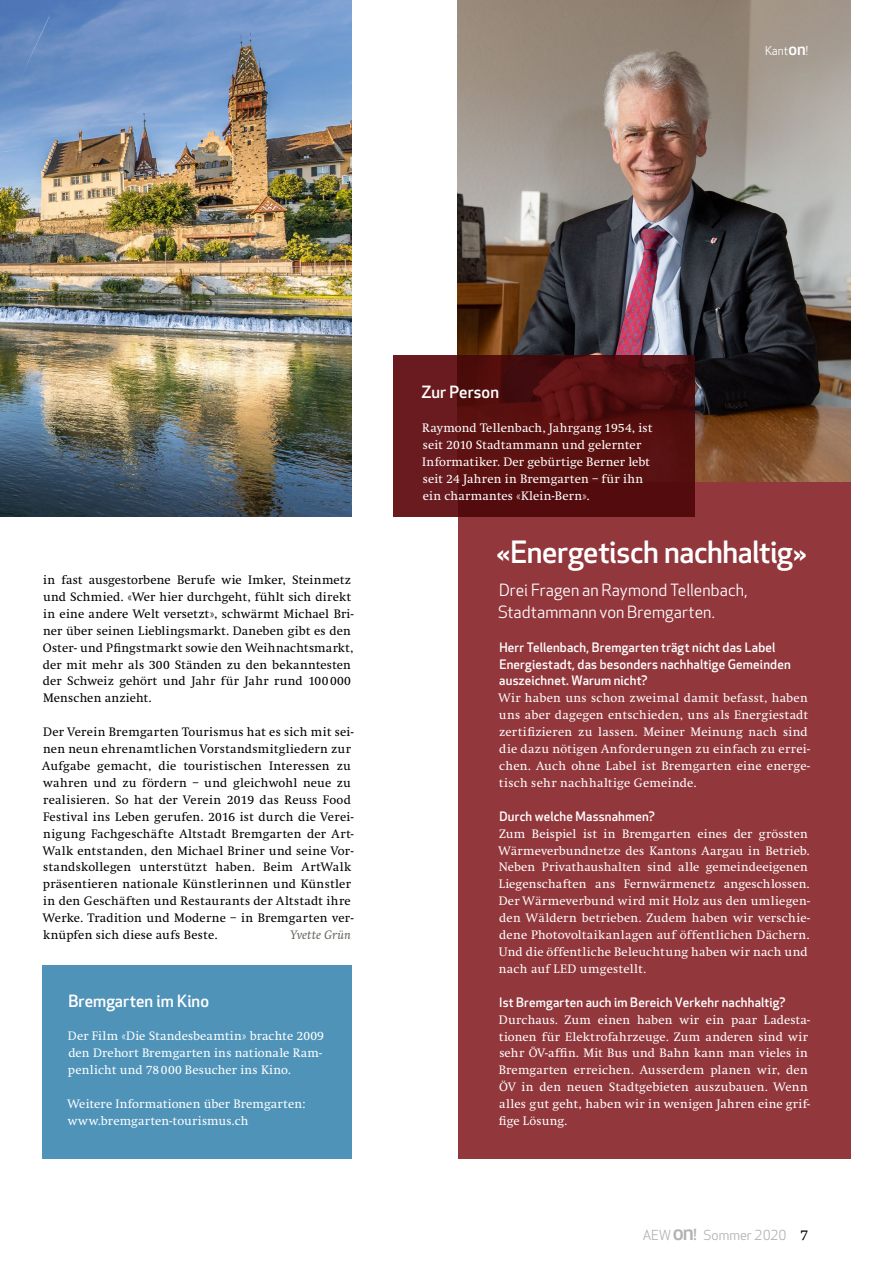
<style>
.page{position:relative;width:893px;height:1263px;background:#fff}
.page>*{position:absolute;margin:0;border:0;box-sizing:border-box;transform-origin:0 0}
.t1{font:500 30px "Apex New";letter-spacing:-.015em;color:#fff}
.t2{font:16.5px/22.5px "Apex New";letter-spacing:.005em;color:#fff}
.t3{font:500 16.5px "Apex New";letter-spacing:.005em;color:#fff}
.t4{font:13.5px "Apex New";color:#b2b2b0}
.t5{font:12.75px/17px "Swift EF";letter-spacing:.015em;color:#fff}
.t6{font:12.75px/17px "Swift EF";letter-spacing:.015em;color:#000}
.t7{font:italic 12.75px "Swift EF";letter-spacing:.015em;color:#625f57}
.AEW_Rubrik_rechts{font:12px "Apex New";color:#fff}
.s1{font-weight:500;font-size:16.5px}
.s2{font-family:"Apex New";font-weight:500}
.s3{font-weight:500;font-size:21px}
.s4{font-weight:500;font-size:15px}
.s5{font-family:"Swift EF";font-size:15px;color:#000}
</style>
<div class="page">
<img style="left:458px;top:0;width:392px;height:483px">
<div style="left:458px;top:483px;width:392px;height:676px;background:#92373c"></div>
<div style="left:43px;top:966px;width:308px;height:193px;background:#4f93b9"></div>
<img style="left:0;top:0;width:351px;height:516px">
<svg style="left:393px;top:355px;width:301px;height:161px;background:#591112"></svg>
<p class="AEW_Rubrik_rechts" style="left:765px;top:44px;width:44px">Kant<span class="s1">on</span>!</p>
<p class="t6" style="left:43px;top:572px;width:312px">in fast ausgestorbene Berufe wie Imker, Steinmetz und Schmied. «Wer hier durchgeht, fühlt sich direkt in eine andere Welt versetzt», schwärmt Michael Bri&shy;ner über seinen Lieblingsmarkt. Daneben gibt es den Oster- und Pfingstmarkt sowie den Weihnachtsmarkt, der mit mehr als 300 Ständen zu den bekanntesten der Schweiz gehört und Jahr für Jahr rund 100 000<br>Menschen anzieht.</p>
<p class="t6" style="left:42px;top:724px;width:313px">Der Verein Bremgarten Tourismus hat es sich mit sei&shy;nen neun ehrenamtlichen Vorstandsmitgliedern zur Aufgabe gemacht, die touristischen Interessen zu wahren und zu fördern – und gleichwohl neue zu realisieren. So hat der Verein 2019 das Reuss Food Festival ins Leben gerufen. 2016 ist durch die Verei&shy;nigung Fachgeschäfte Altstadt Bremgarten der Art-Walk entstanden, den Michael Briner und seine Vor&shy;standskollegen unterstützt haben. Beim ArtWalk präsentieren nationale Künstlerinnen und Künstler in den Geschäften und Restaurants der Altstadt ihre Werke. Tradition und Moderne – in Bremgarten ver&shy;knüpfen sich diese aufs Beste.</p>
<p class="t7" style="left:290px;top:928px;width:62px">Yvette Grün</p>
<p class="t3" style="left:68px;top:991px;width:142px">Bremgarten im Kino</p>
<p class="t5" style="left:68px;top:1028px;width:258px">Der Film «Die Standesbeamtin» brachte 2009 den Drehort Bremgarten ins nationale Ram&shy;penlicht und 78 000 Besucher ins Kino.</p>
<p class="t5" style="left:67px;top:1096px;width:239px">Weitere Informationen über Bremgarten: www.bremgarten-tourismus.ch</p>
<p class="t3" style="left:421px;top:383px;width:79px">Zur Person</p>
<p class="t5" style="left:422px;top:419px;width:232px">Raymond Tellenbach, Jahrgang 1954, ist seit 2010 Stadtammann und gelernter Informatiker. Der gebürtige Berner lebt seit 24 Jahren in Bremgarten – für ihn ein charmantes «Klein-Bern».</p>
<p class="t1" style="left:496px;top:535px;width:313px">«Energetisch nachhaltig»</p>
<p class="t2" style="left:498px;top:579px;width:251px">Drei Fragen an Raymond Tellenbach,<br>Stadtammann von Bremgarten.</p>
<p class="t5" style="left:498px;top:639px;width:313px"><span class="s2">Herr Tellenbach, Bremgarten trägt nicht das Label Energiestadt, das besonders nachhaltige Gemeinden auszeichnet. Warum nicht?<br></span>Wir haben uns schon zweimal damit befasst, haben uns aber dagegen entschieden, uns als Energiestadt zertifizieren zu lassen. Meiner Meinung nach sind die dazu nötigen Anforderungen zu einfach zu errei&shy;chen. Auch ohne Label ist Bremgarten eine energe&shy;tisch sehr nachhaltige Gemeinde.</p>
<p class="t5" style="left:498px;top:808px;width:313px"><span class="s2">Durch welche Massnahmen?<br></span>Zum Beispiel ist in Bremgarten eines der grössten Wärmeverbundnetze des Kantons Aargau in Betrieb.<br>Neben Privathaushalten sind alle gemeindeeigenen Liegenschaften ans Fernwärmenetz angeschlossen.<br>Der Wärmeverbund wird mit Holz aus den umliegen&shy;den Wäldern betrieben. Zudem haben wir verschie&shy;dene Photovoltaikanlagen auf öffentlichen Dächern.<br>Und die öffentliche Beleuchtung haben wir nach und nach auf LED umgestellt.</p>
<p class="t5" style="left:499px;top:994px;width:313px"><span class="s2">Ist Bremgarten auch im Bereich Verkehr nachhaltig?<br></span>Durchaus. Zum einen haben wir ein paar Ladesta&shy;tionen für Elektrofahrzeuge. Zum anderen sind wir sehr ÖV-affin. Mit Bus und Bahn kann man vieles in Bremgarten erreichen. Ausserdem planen wir, den ÖV in den neuen Stadtgebieten auszubauen. Wenn alles gut geht, haben wir in wenigen Jahren eine grif&shy;fige Lösung.</p>
<p class="t4" style="left:643px;top:1227px;width:167px">AEW <span class="s3">on</span><span class="s4">!</span> Sommer 2020 <span class="s5">7</span></p>
</div>
